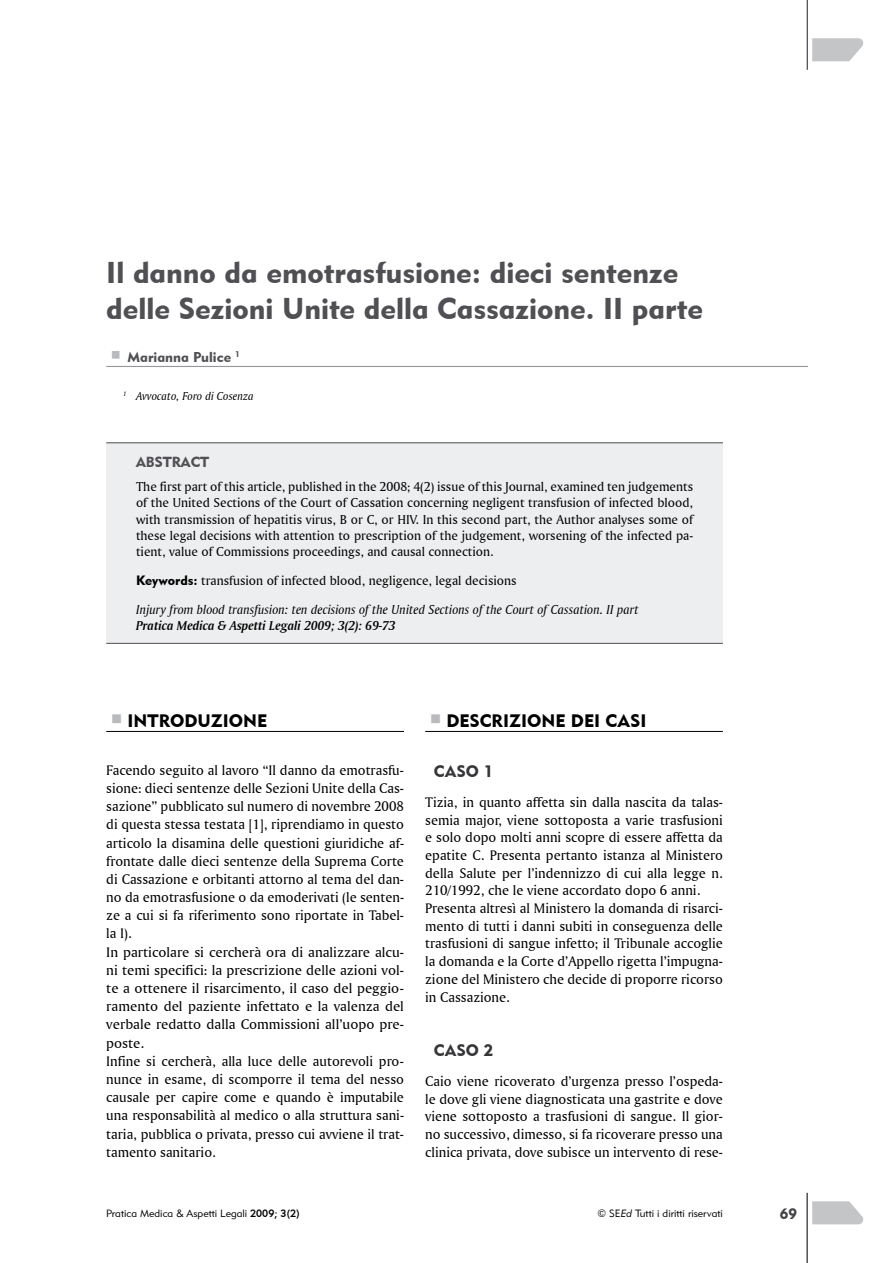
<style>
.page{position:relative;width:893px;height:1263px;background:#fff}
.page>*{position:absolute;margin:0;border:0;box-sizing:border-box;transform-origin:0 0}
.t1{font:30px/36px "Geometric 415 BT Black A";color:#504f53}
.t2{font:18px "Geometric 415 BT Black A";color:#000}
.t3{font:16.5px "Geometric 415 BT Black A";color:#373538}
.t4{font:15px "Geometric 415 BT Black A";color:#454347}
.t5{font:14.55px/18.1px "Amerigo BT Roman A";color:#000}
.t6{font:14.55px "Geometric 415 BT Black A";color:#504f53}
.t7{font:14.25px "Geometric 415 BT Black A";color:#504f53}
.t8{font:13.5px/16.2px "Amerigo BT Roman A";color:#000;text-align:justify}
.t9{font:13.5px "Amerigo BT Italic A";color:#000}
.t10{font:13.5px "Amerigo BT Bold Italic A";color:#000}
.t11{font:12px "Amerigo BT Italic A";color:#000}
.t12{font:10.5px "Geometric 415 BT Lite A";color:#000}
.s1{font-family:"Geometric 415 BT Black A"}
.s2{font-family:"Geometric 415 BT Medium A"}
.s3{font-family:"Geometric 415 BT Lite Italic A"}
</style>
<div class="page">
<svg style="left:812px;top:1201px;width:51px;height:23px"></svg>
<hr style="left:806px;top:1193px;width:2px;height:70px;background:#504f53">
<hr style="left:807px;top:0;width:1px;height:70px;background:#504f53">
<svg style="left:812px;top:38px;width:51px;height:23px"></svg>
<div style="left:106px;top:443px;width:617px;height:200px;background:#edeeef"></div>
<hr style="left:106px;top:442px;width:617px;height:1px;background:#504f53">
<hr style="left:106px;top:643px;width:617px;height:1px;background:#504f53">
<hr style="left:106px;top:731px;width:298px;height:1px;background:#000">
<hr style="left:425px;top:731px;width:298px;height:1px;background:#000">
<hr style="left:106px;top:366px;width:702px;height:1px;background:#97979b">
<h1 class="t1" style="left:106px;top:254px;width:598px">Il danno da emotrasfusione: dieci sentenze delle Sezioni Unite della Cassazione. II parte</h1>
<p class="t7" style="left:128px;top:348px;width:114px">Marianna Pulice <sup>1</sup></p>
<p class="t11" style="left:123px;top:389px;width:132px"><sup>1</sup> Avvocato, Foro di Cosenza</p>
<p class="t6" style="left:136px;top:453px;width:75px">ABSTRACT</p>
<p class="t8" style="left:136px;top:478px;width:559px">The first part of this article, published in the 2008; 4(2) issue of this Journal, examined ten judgements of the United Sections of the Court of Cassation concerning negligent transfusion of infected blood, with transmission of hepatitis virus, B or C, or HIV. In this second part, the Author analyses some of these legal decisions with attention to prescription of the judgement, worsening of the infected pa&shy;tient, value of Commissions proceedings, and causal connection.</p>
<p class="t8" style="left:136px;top:572px;width:382px"><span class="s1">Keywords:</span> transfusion of infected blood, negligence, legal decisions</p>
<p class="t9" style="left:136px;top:601px;width:504px">Injury from blood transfusion: ten decisions of the United Sections of the Court of Cassation. II part</p>
<p class="t10" style="left:136px;top:618px;width:261px">Pratica Medica &amp; Aspetti Legali 2009; 3(2): 69-73</p>
<p class="t2" style="left:128px;top:709px;width:141px">Introduzione</p>
<p class="t5" style="left:106px;top:760px;width:299px">Facendo seguito al lavoro “Il danno da emotrasfu&shy;sione: dieci sentenze delle Sezioni Unite della Cas&shy;sazione” pubblicato sul numero di novembre 2008 di questa stessa testata [1], riprendiamo in questo articolo la disamina delle questioni giuridiche af&shy;frontate dalle dieci sentenze della Suprema Corte di Cassazione e orbitanti attorno al tema del dan&shy;no da emotrasfusione o da emoderivati (le senten&shy;ze a cui si fa riferimento sono riportate in Tabel&shy;la I).<br>In particolare si cercherà ora di analizzare alcu&shy;ni temi specifici: la prescrizione delle azioni vol&shy;te a ottenere il risarcimento, il caso del peggio&shy;ramento del paziente infettato e la valenza del verbale redatto dalla Commissioni all’uopo pre&shy;poste.<br>Infine si cercherà, alla luce delle autorevoli pro&shy;nunce in esame, di scomporre il tema del nesso causale per capire come e quando è imputabile una responsabilità al medico o alla struttura sani&shy;taria, pubblica o privata, presso cui avviene il trat&shy;tamento sanitario.</p>
<p class="t2" style="left:446px;top:709px;width:34px">Descri</p>
<p class="t2" style="left:509px;top:709px;width:108px">zione dei casi</p>
<p class="t3" style="left:434px;top:761px;width:61px">Caso 1</p>
<p class="t5" style="left:425px;top:793px;width:299px;line-height:17.7px">Tizia, in quanto affetta sin dalla nascita da talas&shy;semia major, viene sottoposta a varie trasfusioni e solo dopo molti anni scopre di essere affetta da epatite C. Presenta pertanto istanza al Ministero della Salute per l’indennizzo di cui alla legge n.<br>210/1992, che le viene accordato dopo 6 anni.<br>Presenta altresì al Ministero la domanda di risarci&shy;mento di tutti i danni subiti in conseguenza delle trasfusioni di sangue infetto; il Tribunale accoglie la domanda e la Corte d’Appello rigetta l’impugna&shy;zione del Ministero che decide di proporre ricorso in Cassazione.</p>
<p class="t3" style="left:434px;top:1040px;width:61px">Caso 2</p>
<p class="t5" style="left:425px;top:1072px;width:299px;line-height:17.7px;text-align:justify">Caio viene ricoverato d’urgenza presso l’ospeda&shy;le dove gli viene diagnosticata una gastrite e dove viene sottoposto a trasfusioni di sangue. Il gior&shy;no successivo, dimesso, si fa ricoverare presso una clinica privata, dove subisce un intervento di rese-</p>
<p class="t12" style="left:106px;top:1207px;width:195px">Pratica Medica &amp; Aspetti Legali <span class="s2">2009; 3(2)</span></p>
<p class="t12" style="left:597px;top:1207px;width:127px">© SE<span class="s3">Ed</span> Tutti i diritti riservati</p>
<p class="t4" style="left:780px;top:1204px;width:19px">69</p>
</div>
